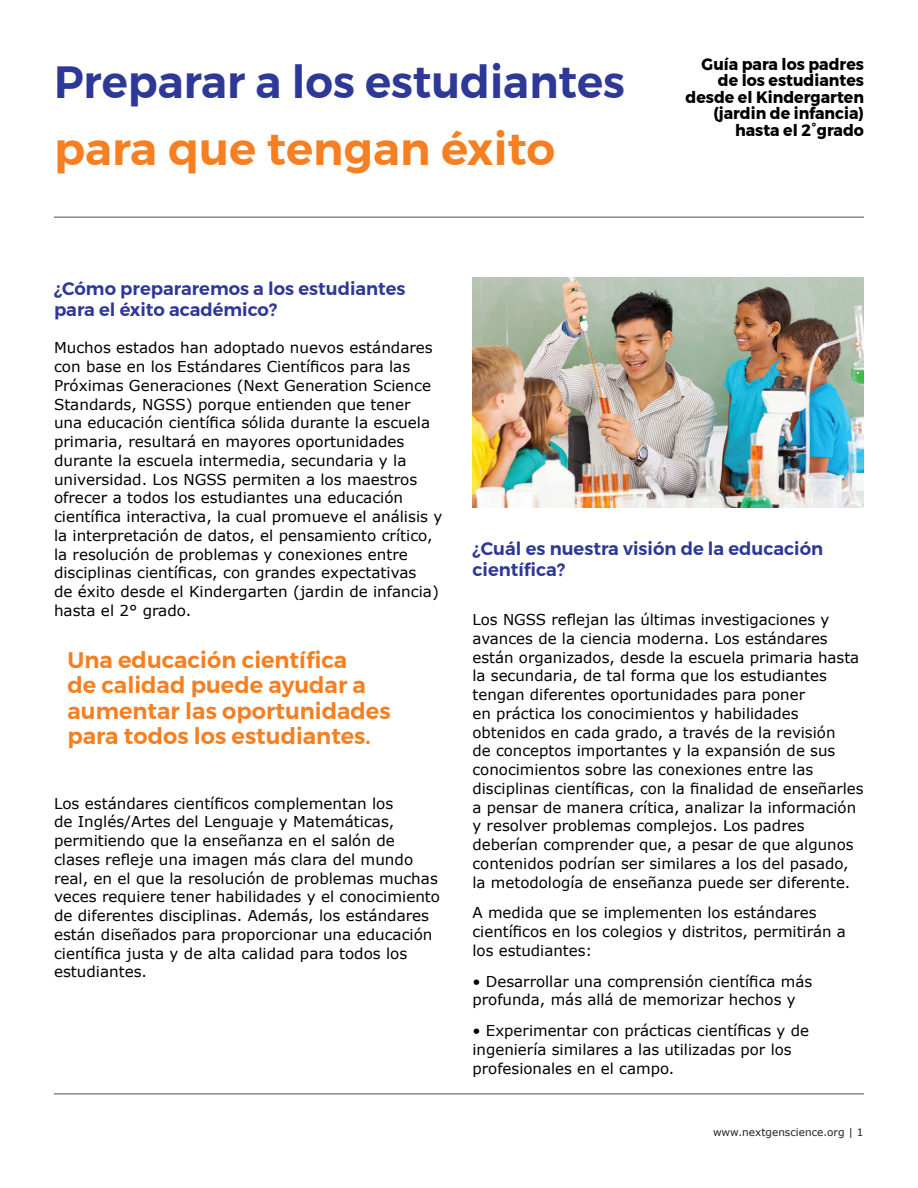
<style>
.page{position:relative;width:918px;height:1188px;background:#fff}
.page>*{position:absolute;margin:0;border:0;box-sizing:border-box;transform-origin:0 0}
.headings{font:600 45px/67.5px "Montserrat";color:#2e3896}
.t1{font:600 22.5px/25.5px "Montserrat";color:#f57f21}
.Body_Copy{font:600 18px/21px "Montserrat";color:#2e3896}
.t2{font:700 16.5px/16.5px "Montserrat";color:#000;text-align:right;scale:.96 1}
.Body_Copy-2{font:15px/18.8px "Verdana";color:#000}
.t3{font:10.5px "Verdana";color:#231f20}
.s1{color:#f57f21}
</style>
<div class="page">
<hr style="left:54px;top:1094px;width:810px;height:1px;background:#231f20">
<hr style="left:54px;top:217px;width:810px;height:1px;background:#231f20">
<img style="left:472px;top:278px;width:392px;height:230px">
<p class="headings" style="left:54px;top:48px;width:572px">Preparar a los estudiantes <span class="s1">para que tengan éxito</span></p>
<p class="t2" style="left:686px;top:56px;width:187px">Guía para los padres de los estudiantes desde el Kindergarten (jardin de infancia) hasta el 2°grado</p>
<p class="Body_Copy" style="left:54px;top:278px;width:353px">¿Cómo prepararemos a los estudiantes para el éxito académico?</p>
<p class="Body_Copy-2" style="left:54px;top:338px;width:390px">Muchos estados han adoptado nuevos estándares con base en los Estándares Científicos para las Próximas Generaciones (Next Generation Science Standards, NGSS) porque entienden que tener una educación científica sólida durante la escuela primaria, resultará en mayores oportunidades durante la escuela intermedia, secundaria y la universidad. Los NGSS permiten a los maestros ofrecer a todos los estudiantes una educación científica interactiva, la cual promueve el análisis y la interpretación de datos, el pensamiento crítico, la resolución de problemas y conexiones entre disciplinas científicas, con grandes expectativas<br>de éxito desde el Kindergarten (jardin de infancia) hasta el 2° grado.</p>
<p class="t1" style="left:68px;top:647px;width:325px">Una educación científica<br>de calidad puede ayudar a aumentar las oportunidades para todos los estudiantes.</p>
<p class="Body_Copy-2" style="left:54px;top:794px;width:388px">Los estándares científicos complementan los<br>de Inglés/Artes del Lenguaje y Matemáticas, permitiendo que la enseñanza en el salón de clases refleje una imagen más clara del mundo real, en el que la resolución de problemas muchas veces requiere tener habilidades y el conocimiento de diferentes disciplinas. Además, los estándares están diseñados para proporcionar una educación científica justa y de alta calidad para todos los estudiantes.</p>
<p class="Body_Copy" style="left:472px;top:538px;width:352px">¿Cuál es nuestra visión de la educación científica?</p>
<p class="Body_Copy-2" style="left:472px;top:610px;width:393px">Los NGSS reflejan las últimas investigaciones y avances de la ciencia moderna. Los estándares están organizados, desde la escuela primaria hasta la secundaria, de tal forma que los estudiantes tengan diferentes oportunidades para poner<br>en práctica los conocimientos y habilidades obtenidos en cada grado, a través de la revisión<br>de conceptos importantes y la expansión de sus conocimientos sobre las conexiones entre las disciplinas científicas, con la finalidad de enseñarles a pensar de manera crítica, analizar la información y resolver problemas complejos. Los padres deberían comprender que, a pesar de que algunos contenidos podrían ser similares a los del pasado, la metodología de enseñanza puede ser diferente.</p>
<p class="Body_Copy-2" style="left:472px;top:903px;width:375px">A medida que se implementen los estándares científicos en los colegios y distritos, permitirán a los estudiantes:</p>
<p class="Body_Copy-2" style="left:472px;top:972px;width:341px">• Desarrollar una comprensión científica más profunda, más allá de memorizar hechos y</p>
<p class="Body_Copy-2" style="left:472px;top:1021px;width:338px">• Experimentar con prácticas científicas y de ingeniería similares a las utilizadas por los profesionales en el campo.</p>
<p class="t3" style="left:713px;top:1125px;width:152px">www.nextgenscience.org | 1</p>
</div>
